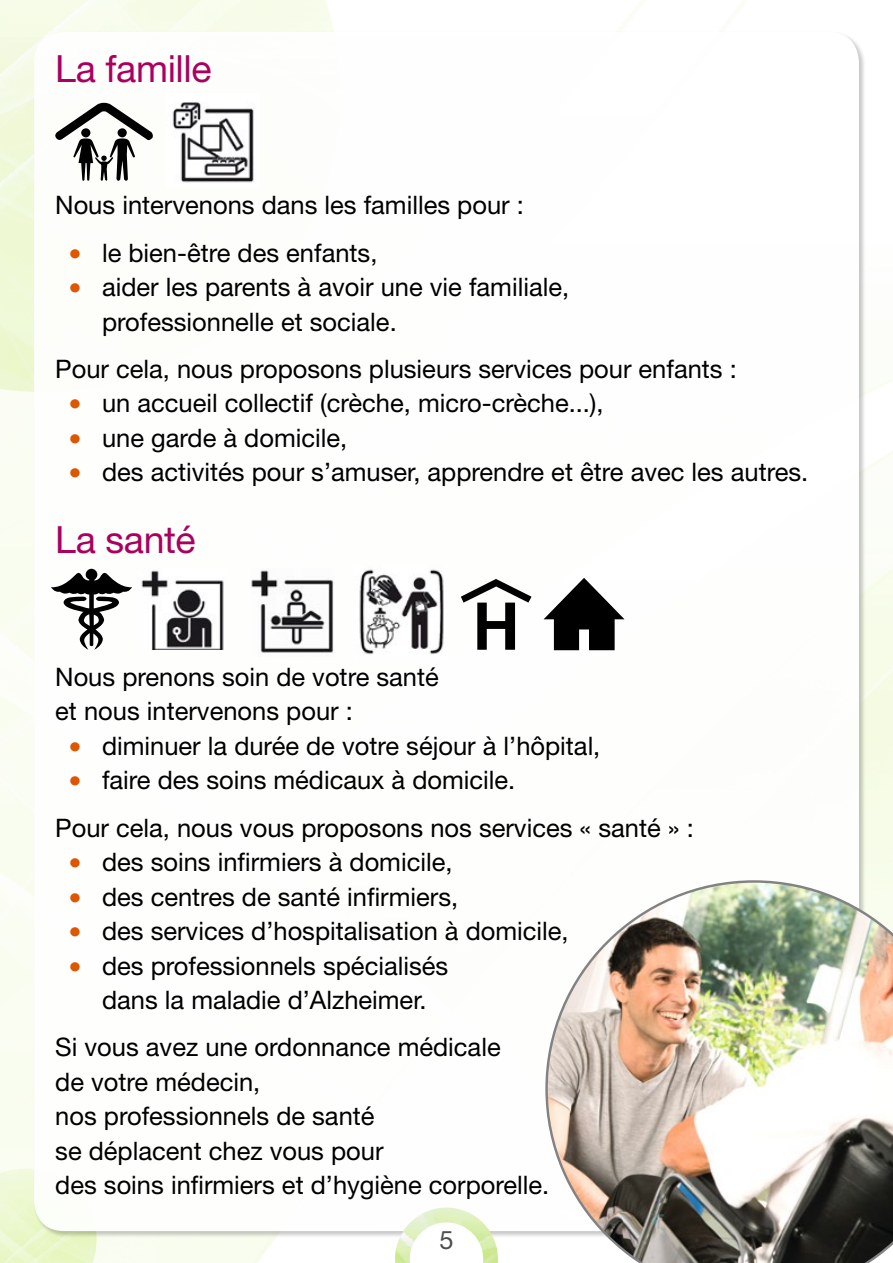
<style>
.page{position:relative;width:893px;height:1263px;background:#fff}
.page>*{position:absolute;margin:0;border:0;box-sizing:border-box;transform-origin:0 0}
.Titre_H2{font:37.5px "Helvetica Neue LT Std";letter-spacing:-.01em;color:#ab005d}
.t1{font:25.5px/34.5px "Helvetica Neue LT Std";color:#000}
.t2{font:25.5px "Helvetica Neue LT Std";color:#4e4e4d}
.s1{font-family:"Verdana";color:#de5600}
</style>
<div class="page">
<img style="left:0;top:1168px;width:97px;height:95px">
<img style="left:0;top:0;width:334px;height:392px">
<div style="left:34px;top:32px;width:825px;height:1199px;background:#fff;border-radius:30px"></div>
<svg style="left:392px;top:1207px;width:109px;height:56px"></svg>
<img style="left:545px;top:880px;width:348px;height:383px">
<img style="left:141px;top:570px;width:83px;height:80px">
<img style="left:251px;top:570px;width:83px;height:83px">
<img style="left:359px;top:569px;width:85px;height:86px">
<svg style="left:51px;top:569px;width:81px;height:81px"></svg>
<svg style="left:461px;top:579px;width:70px;height:71px"></svg>
<svg style="left:544px;top:578px;width:80px;height:72px"></svg>
<img style="left:172px;top:102px;width:82px;height:81px">
<svg style="left:55px;top:102px;width:98px;height:79px"></svg>
<h2 class="Titre_H2" style="left:55px;top:46px;width:158px">La famille</h2>
<p class="t1" style="left:55px;top:188px;width:470px">Nous intervenons dans les familles pour :</p>
<p class="t1" style="left:68px;top:235px;width:311px"><span class="s1">•</span> le bien-être des enfants,</p>
<p class="t1" style="left:102px;top:269px;width:469px;text-indent:-34px"><span class="s1">•</span> aider les parents à avoir une vie familiale, professionnelle et sociale.</p>
<p class="t1" style="left:55px;top:351px;width:683px">Pour cela, nous proposons plusieurs services pour enfants :</p>
<p class="t1" style="left:68px;top:386px;width:537px"><span class="s1">•</span> un accueil collectif (crèche, micro-crèche...),</p>
<p class="t1" style="left:68px;top:420px;width:281px"><span class="s1">•</span> une garde à domicile,</p>
<p class="t1" style="left:68px;top:455px;width:742px"><span class="s1">•</span> des activités pour s’amuser, apprendre et être avec les autres.</p>
<h2 class="Titre_H2" style="left:55px;top:518px;width:142px">La santé</h2>
<p class="t1" style="left:55px;top:659px;width:385px">Nous prenons soin de votre santé et nous intervenons pour :</p>
<p class="t1" style="left:68px;top:728px;width:534px"><span class="s1">•</span> diminuer la durée de votre séjour à l’hôpital,</p>
<p class="t1" style="left:68px;top:762px;width:449px"><span class="s1">•</span> faire des soins médicaux à domicile.</p>
<p class="t1" style="left:55px;top:810px;width:640px">Pour cela, nous vous proposons nos services « santé » :</p>
<p class="t1" style="left:68px;top:844px;width:386px"><span class="s1">•</span> des soins infirmiers à domicile,</p>
<p class="t1" style="left:68px;top:879px;width:392px"><span class="s1">•</span> des centres de santé infirmiers,</p>
<p class="t1" style="left:68px;top:913px;width:502px"><span class="s1">•</span> des services d’hospitalisation à domicile,</p>
<p class="t1" style="left:68px;top:948px;width:382px;text-align:center"><span class="s1">•</span> des professionnels spécialisés dans la maladie d’Alzheimer.</p>
<p class="t1" style="left:55px;top:1030px;width:496px">Si vous avez une ordonnance médicale<br>de votre médecin,<br>nos professionnels de santé<br>se déplacent chez vous pour<br>des soins infirmiers et d’hygiène corporelle.</p>
<p class="t2" style="left:439px;top:1225px;width:16px">5</p>
</div>
